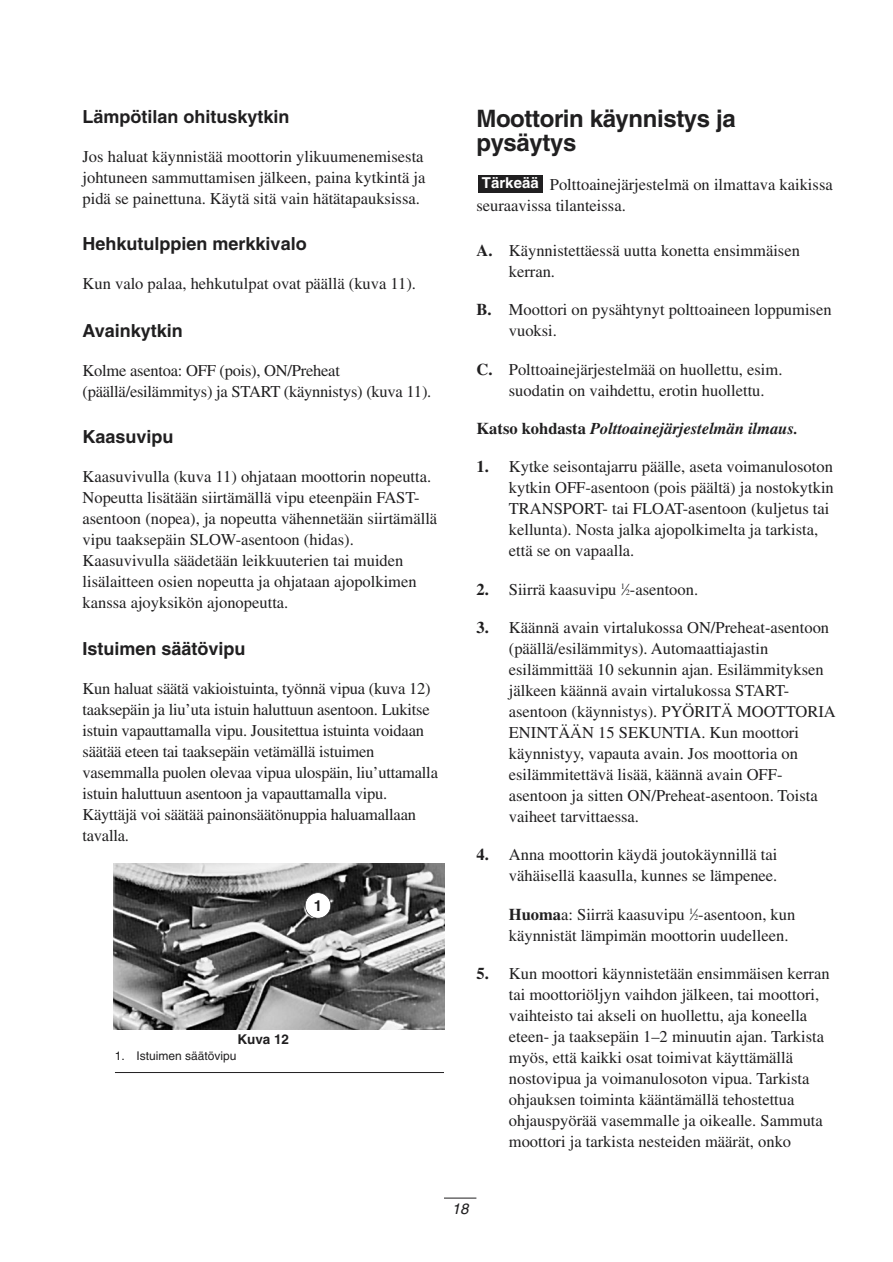
<style>
.page{position:relative;width:893px;height:1262px;background:#fff}
.page>*{position:absolute;margin:0;border:0;box-sizing:border-box;transform-origin:0 0}
.t1{font:700 24px/24px "Helvetica";letter-spacing:-.015em;color:#201f20}
.t2{font:700 18px "Helvetica";color:#201f20}
.t3{font:16.5px/21px "Times";color:#201f20}
.t4{font:italic 700 16.5px "Times";color:#201f20}
.t5{font:700 15px "Helvetica";color:#fff}
.t6{font:italic 15px "Helvetica";color:#201f20}
.t7{font:700 15px "Helvetica";color:#201f20}
.t8{font:700 13.5px "Helvetica";color:#201f20}
.t9{font:12px "Helvetica";color:#201f20}
.s1{font-weight:700}
.s2{font-style:normal}
.s3{font-size:8.25px}
</style>
<div class="page">
<hr style="left:115px;top:1072px;width:329px;height:1px;background:#201f20">
<div style="left:478px;top:175px;width:64px;height:18px;background:#201f20"></div>
<hr style="left:444px;top:1197px;width:32px;height:1px;background:#201f20">
<img style="left:114px;top:863px;width:330px;height:166px">
<div style="left:305px;top:892px;width:26px;height:26px;background:#fff;border-radius:50%"></div>
<div style="left:305px;top:892px;width:26px;height:26px;border:1px solid #201f20;border-radius:50%"></div>
<p class="t2" style="left:82px;top:110px;width:208px">Lämpötilan ohituskytkin</p>
<p class="t3" style="left:82px;top:147px;width:344px;text-align:justify">Jos haluat käynnistää moottorin ylikuumenemisesta johtuneen sammuttamisen jälkeen, paina kytkintä ja pidä se painettuna. Käytä sitä vain hätätapauksissa.</p>
<p class="t2" style="left:82px;top:237px;width:226px">Hehkutulppien merkkivalo</p>
<p class="t3" style="left:82px;top:275px;width:335px">Kun valo palaa, hehkutulpat ovat päällä (kuva 11).</p>
<p class="t2" style="left:82px;top:323px;width:102px">Avainkytkin</p>
<p class="t3" style="left:82px;top:361px;width:350px">Kolme asentoa: OFF (pois), ON/Preheat (päällä/esilämmitys) ja START (käynnistys) (kuva 11).</p>
<p class="t2" style="left:82px;top:430px;width:93px">Kaasuvipu</p>
<p class="t3" style="left:82px;top:468px;width:356px">Kaasuvivulla (kuva 11) ohjataan moottorin nopeutta.<br>Nopeutta lisätään siirtämällä vipu eteenpäin FAST&shy;asentoon (nopea), ja nopeutta vähennetään siirtämällä vipu taaksepäin SLOW-asentoon (hidas).<br>Kaasuvivulla säädetään leikkuuterien tai muiden lisälaitteen osien nopeutta ja ohjataan ajopolkimen kanssa ajoyksikön ajonopeutta.</p>
<p class="t2" style="left:82px;top:642px;width:165px">Istuimen säätövipu</p>
<p class="t3" style="left:82px;top:679px;width:357px">Kun haluat säätä vakioistuinta, työnnä vipua (kuva 12) taaksepäin ja liu’uta istuin haluttuun asentoon. Lukitse istuin vapauttamalla vipu. Jousitettua istuinta voidaan säätää eteen tai taaksepäin vetämällä istuimen vasemmalla puolen olevaa vipua ulospäin, liu’uttamalla istuin haluttuun asentoon ja vapauttamalla vipu.<br>Käyttäjä voi säätää painonsäätönuppia haluamallaan tavalla.</p>
<p class="t7" style="left:314px;top:899px;width:10px">1</p>
<p class="t8" style="left:237px;top:1034px;width:53px">Kuva 12</p>
<p class="t9" style="left:115px;top:1051px;width:123px">1. Istuimen säätövipu</p>
<h1 class="t1" style="left:476px;top:109px;width:261px">Moottorin käynnistys ja pysäytys</h1>
<p class="t3" style="left:476px;top:176px;width:358px;text-indent:73px">Polttoainejärjestelmä on ilmattava kaikissa seuraavissa tilanteissa.</p>
<p class="t3" style="left:509px;top:242px;width:292px;text-indent:-32px"><span class="s1">A.</span> Käynnistettäessä uutta konetta ensimmäisen kerran.</p>
<p class="t3" style="left:509px;top:301px;width:324px;text-indent:-32px"><span class="s1">B.</span> Moottori on pysähtynyt polttoaineen loppumisen vuoksi.</p>
<p class="t3" style="left:509px;top:360px;width:275px;text-indent:-32px"><span class="s1">C.</span> Polttoainejärjestelmää on huollettu, esim. suodatin on vaihdettu, erotin huollettu.</p>
<p class="t4" style="left:476px;top:422px;width:323px"><span class="s2">Katso kohdasta</span> Polttoainejärjestelmän ilmaus.</p>
<p class="t3" style="left:509px;top:458px;width:326px;text-indent:-32px"><span class="s1">1.</span> Kytke seisontajarru päälle, aseta voimanulosoton kytkin OFF-asentoon (pois päältä) ja nostokytkin TRANSPORT- tai FLOAT-asentoon (kuljetus tai kellunta). Nosta jalka ajopolkimelta ja tarkista, että se on vapaalla.</p>
<p class="t3" style="left:476px;top:580px;width:223px"><span class="s1">2.</span> Siirrä kaasuvipu <sup>1</sup>⁄<span class="s3">2</span>-asentoon.</p>
<p class="t3" style="left:509px;top:618px;width:328px;text-indent:-32px"><span class="s1">3.</span> Käännä avain virtalukossa ON/Preheat-asentoon (päällä/esilämmitys). Automaattiajastin esilämmittää 10 sekunnin ajan. Esilämmityksen jälkeen käännä avain virtalukossa START&shy;asentoon (käynnistys). PYÖRITÄ MOOTTORIA ENINTÄÄN 15 SEKUNTIA. Kun moottori käynnistyy, vapauta avain. Jos moottoria on esilämmitettävä lisää, käännä avain OFF&shy;asentoon ja sitten ON/Preheat-asentoon. Toista vaiheet tarvittaessa.</p>
<p class="t3" style="left:476px;top:845px;width:302px;text-align:right"><span class="s1">4.</span> Anna moottorin käydä joutokäynnillä tai vähäisellä kaasulla, kunnes se lämpenee.</p>
<p class="t3" style="left:509px;top:905px;width:288px"><span class="s1">Huoma</span>a: Siirrä kaasuvipu <sup>1</sup>⁄<span class="s3">2</span>-asentoon, kun käynnistät lämpimän moottorin uudelleen.</p>
<p class="t3" style="left:509px;top:964px;width:322px;text-indent:-32px"><span class="s1">5.</span> Kun moottori käynnistetään ensimmäisen kerran tai moottoriöljyn vaihdon jälkeen, tai moottori, vaihteisto tai akseli on huollettu, aja koneella eteen- ja taaksepäin 1–2 minuutin ajan. Tarkista myös, että kaikki osat toimivat käyttämällä nostovipua ja voimanulosoton vipua. Tarkista ohjauksen toiminta kääntämällä tehostettua ohjauspyörää vasemmalle ja oikealle. Sammuta moottori ja tarkista nesteiden määrät, onko</p>
<p class="t5" style="left:482px;top:177px;width:58px">Tärkeää</p>
<p class="t6" style="left:452px;top:1203px;width:18px">18</p>
</div>
